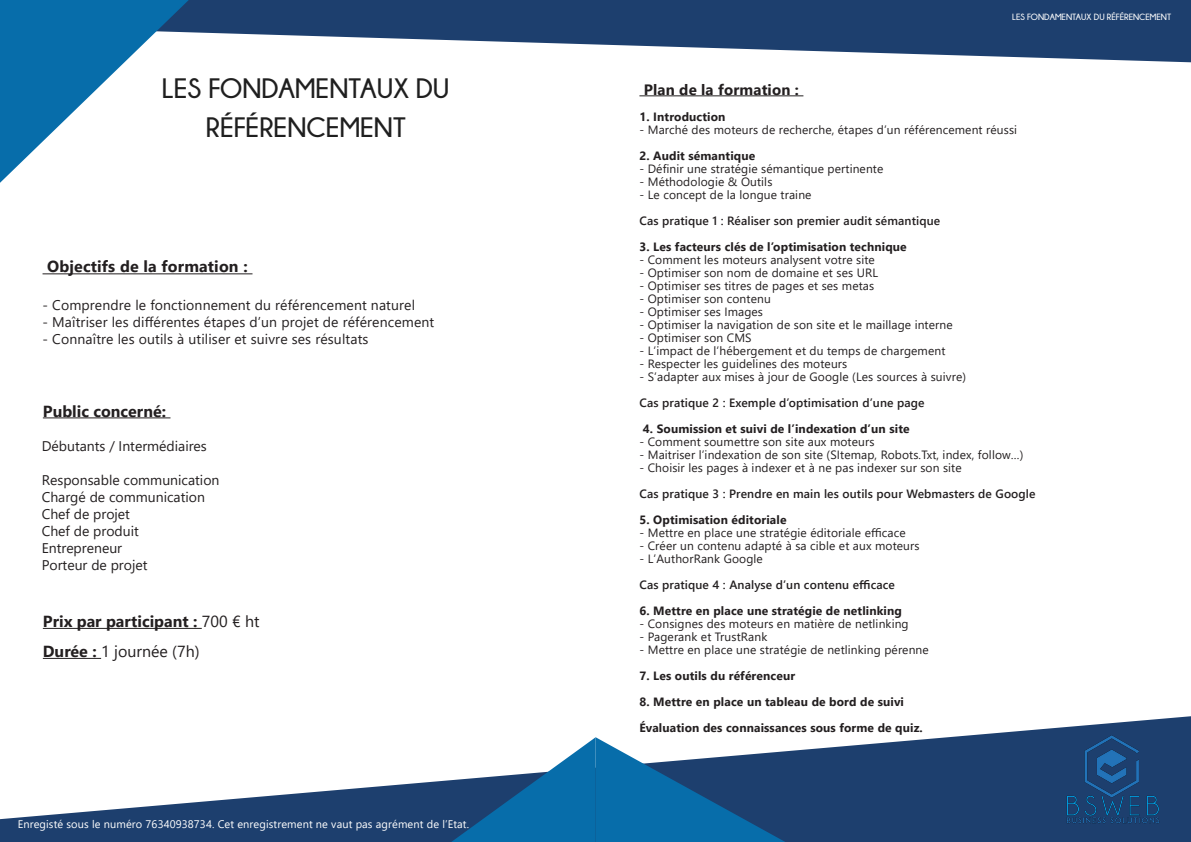
<style>
.page{position:relative;width:1191px;height:842px;background:#fff}
.page>*{position:absolute;margin:0;border:0;box-sizing:border-box;transform-origin:0 0}
.Titre{font:700 28px/39px "Champagne&Limousines";color:#1f1f1f;text-align:center}
.paragraphe_case_flèc{font:700 16px "Segoe UI";color:#231f20}
.paragraphe_2{font:700 16px "Segoe UI";letter-spacing:.01em;color:#231f20}
.paragraphe_case_flèc-2{font:16px "Segoe UI";color:#231f20}
.paragraphe_2-2{font:700 15px "Segoe UI";letter-spacing:.01em;color:#231f20}
.paragraphe_2-3{font:14px "Segoe UI";letter-spacing:.01em;color:#231f20}
.paragraphe_case_flèc-3{font:14px "Segoe UI";color:#231f20}
.paragraphe_2-4{font:12px "Segoe UI";letter-spacing:.01em;color:#231f20}
.paragraphe_2-5{font:700 12px "Segoe UI";letter-spacing:.01em;color:#231f20}
.paragraphe_2-6{font:600 12px "Segoe UI";letter-spacing:.01em;color:#231f20}
.paragraphe_2-7{font:11px "Segoe UI";letter-spacing:.01em;color:#fff}
.Titre-2{font:700 9px "Champagne&Limousines";color:#fff}
.s1{font-weight:400}
.s2{font-weight:700}
</style>
<div class="page">
<svg style="left:0;top:716px;width:1191px;height:126px;fill:#1d3f6e"></svg>
<svg style="left:451px;top:737px;width:334px;height:105px"></svg>
<hr style="left:639px;top:95px;width:164px;height:1px;background:#231f20">
<hr style="left:43px;top:417px;width:127px;height:1px;background:#231f20">
<hr style="left:43px;top:628px;width:159px;height:1px;background:#231f20">
<hr style="left:43px;top:658px;width:58px;height:1px;background:#231f20">
<hr style="left:43px;top:273px;width:209px;height:1px;background:#231f20">
<svg style="left:189px;top:0;width:1002px;height:62px;fill:#1d3f6e"></svg>
<svg style="left:0;top:0;width:189px;height:183px"></svg>
<img style="left:1062px;top:735px;width:101px;height:89px">
<p class="Titre" style="left:162px;top:68px;width:289px">LES FONDAMENTAUX DU<br>RÉFÉRENCEMENT</p>
<p class="paragraphe_2" style="left:47px;top:254px;width:202px">Objectifs de la formation :</p>
<p class="paragraphe_2-3" style="left:43px;top:294px;width:374px">- Comprendre le fonctionnement du référencement naturel</p>
<p class="paragraphe_2-3" style="left:43px;top:311px;width:393px">- Maîtriser les différentes étapes d’un projet de référencement</p>
<p class="paragraphe_2-3" style="left:43px;top:328px;width:327px">- Connaître les outils à utiliser et suivre ses résultats</p>
<p class="paragraphe_case_flèc" style="left:43px;top:398px;width:125px">Public concerné:</p>
<p class="paragraphe_case_flèc-3" style="left:42px;top:434px;width:167px">Débutants / Intermédiaires</p>
<p class="paragraphe_case_flèc-3" style="left:42px;top:468px;width:179px">Responsable communication</p>
<p class="paragraphe_case_flèc-3" style="left:42px;top:485px;width:165px">Chargé de communication</p>
<p class="paragraphe_case_flèc-3" style="left:42px;top:502px;width:90px">Chef de projet</p>
<p class="paragraphe_case_flèc-3" style="left:42px;top:519px;width:99px">Chef de produit</p>
<p class="paragraphe_case_flèc-3" style="left:42px;top:536px;width:82px">Entrepreneur</p>
<p class="paragraphe_case_flèc-3" style="left:42px;top:553px;width:107px">Porteur de projet</p>
<p class="paragraphe_case_flèc" style="left:43px;top:608px;width:218px">Prix par participant : <span class="s1">700 € ht</span></p>
<p class="paragraphe_case_flèc-2" style="left:43px;top:638px;width:158px"><span class="s2">Durée :</span> 1 journée (7h)</p>
<p class="paragraphe_2-7" style="left:18px;top:816px;width:453px">Enregisté sous le numéro 76340938734. Cet enregistrement ne vaut pas agrément de l’Etat.</p>
<p class="Titre-2" style="left:1012px;top:12px;width:160px">LES FONDAMENTAUX DU RÉFÉRENCEMENT</p>
<p class="paragraphe_2-2" style="left:643px;top:77px;width:157px">Plan de la formation :</p>
<p class="paragraphe_2-5" style="left:639px;top:107px;width:88px">1. Introduction</p>
<p class="paragraphe_2-4" style="left:639px;top:120px;width:379px">- Marché des moteurs de recherche, étapes d’un référencement réussi</p>
<p class="paragraphe_2-5" style="left:639px;top:146px;width:117px">2. Audit sémantique</p>
<p class="paragraphe_2-4" style="left:639px;top:159px;width:245px">- Définir une stratégie sémantique pertinente</p>
<p class="paragraphe_2-4" style="left:639px;top:172px;width:134px">- Méthodologie &amp; Outils</p>
<p class="paragraphe_2-4" style="left:639px;top:185px;width:174px">- Le concept de la longue traine</p>
<p class="paragraphe_2-6" style="left:639px;top:211px;width:302px">Cas pratique 1 : Réaliser son premier audit sémantique</p>
<p class="paragraphe_2-5" style="left:639px;top:237px;width:269px">3. Les facteurs clés de l’optimisation technique</p>
<p class="paragraphe_2-4" style="left:639px;top:250px;width:237px">- Comment les moteurs analysent votre site</p>
<p class="paragraphe_2-4" style="left:639px;top:263px;width:240px">- Optimiser son nom de domaine et ses URL</p>
<p class="paragraphe_2-4" style="left:639px;top:276px;width:236px">- Optimiser ses titres de pages et ses metas</p>
<p class="paragraphe_2-4" style="left:639px;top:289px;width:133px">- Optimiser son contenu</p>
<p class="paragraphe_2-4" style="left:639px;top:302px;width:125px">- Optimiser ses Images</p>
<p class="paragraphe_2-4" style="left:639px;top:315px;width:315px">- Optimiser la navigation de son site et le maillage interne</p>
<p class="paragraphe_2-4" style="left:639px;top:328px;width:114px">- Optimiser son CMS</p>
<p class="paragraphe_2-4" style="left:639px;top:341px;width:307px">- L’impact de l’hébergement et du temps de chargement</p>
<p class="paragraphe_2-4" style="left:639px;top:354px;width:209px">- Respecter les guidelines des moteurs</p>
<p class="paragraphe_2-4" style="left:639px;top:367px;width:328px">- S’adapter aux mises à jour de Google (Les sources à suivre)</p>
<p class="paragraphe_2-6" style="left:639px;top:393px;width:286px">Cas pratique 2 : Exemple d’optimisation d’une page</p>
<p class="paragraphe_2-5" style="left:643px;top:419px;width:268px">4. Soumission et suivi de l’indexation d’un site</p>
<p class="paragraphe_2-4" style="left:639px;top:432px;width:236px">- Comment soumettre son site aux moteurs</p>
<p class="paragraphe_2-4" style="left:639px;top:445px;width:385px">- Maitriser l’indexation de son site (SItemap, Robots.Txt, index, follow…)</p>
<p class="paragraphe_2-4" style="left:639px;top:458px;width:324px">- Choisir les pages à indexer et à ne pas indexer sur son site</p>
<p class="paragraphe_2-6" style="left:639px;top:484px;width:398px">Cas pratique 3 : Prendre en main les outils pour Webmasters de Google</p>
<p class="paragraphe_2-5" style="left:639px;top:510px;width:149px">5. Optimisation éditoriale</p>
<p class="paragraphe_2-4" style="left:639px;top:523px;width:268px">- Mettre en place une stratégie éditoriale efficace</p>
<p class="paragraphe_2-4" style="left:639px;top:536px;width:282px">- Créer un contenu adapté à sa cible et aux moteurs</p>
<p class="paragraphe_2-4" style="left:639px;top:549px;width:125px">- L’AuthorRank Google</p>
<p class="paragraphe_2-6" style="left:639px;top:575px;width:257px">Cas pratique 4 : Analyse d’un contenu efficace</p>
<p class="paragraphe_2-5" style="left:639px;top:601px;width:264px">6. Mettre en place une stratégie de netlinking</p>
<p class="paragraphe_2-4" style="left:639px;top:614px;width:271px">- Consignes des moteurs en matière de netlinking</p>
<p class="paragraphe_2-4" style="left:639px;top:627px;width:129px">- Pagerank et TrustRank</p>
<p class="paragraphe_2-4" style="left:639px;top:640px;width:291px">- Mettre en place une stratégie de netlinking pérenne</p>
<p class="paragraphe_2-5" style="left:639px;top:666px;width:157px">7. Les outils du référenceur</p>
<p class="paragraphe_2-5" style="left:639px;top:692px;width:266px">8. Mettre en place un tableau de bord de suivi</p>
<p class="paragraphe_2-5" style="left:639px;top:718px;width:285px">Évaluation des connaissances sous forme de quiz.</p>
</div>
